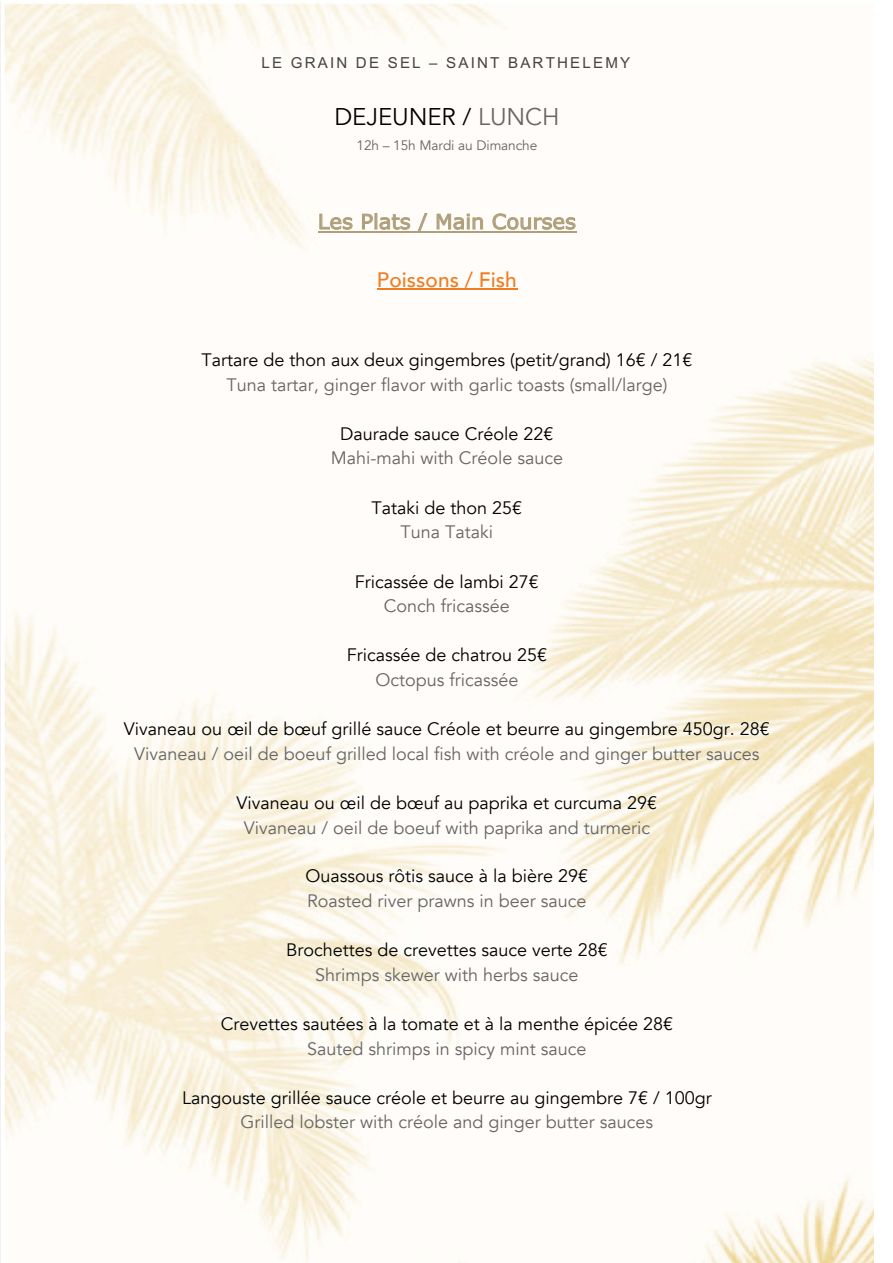
<style>
.page{position:relative;width:893px;height:1263px;background:#fff}
.page>*{position:absolute;margin:0;border:0;box-sizing:border-box;transform-origin:0 0}
.t1{font:24.15px "Avenir";letter-spacing:-.005em;color:#000}
.t2{font:500 20.85px "Avenir";letter-spacing:.005em;color:#ef7d22}
.t3{font:20.4px "MS Reference Sans Serif";letter-spacing:.005em;color:#afa07c}
.t4{font:18px "Avenir";color:#000}
.t5{font:18px "Avenir";color:#666}
.t6{font:15.15px "Arial";letter-spacing:.145em;color:#444}
.t7{font:13.65px "Avenir";letter-spacing:-.005em;color:#666}
.s1{color:#666}
</style>
<div class="page">
<img style="left:0;top:2px;width:873px;height:1261px">
<svg style="left:319px;top:214px;width:34px;height:16px"></svg>
<svg style="left:362px;top:213px;width:48px;height:17px"></svg>
<svg style="left:417px;top:213px;width:11px;height:20px"></svg>
<svg style="left:436px;top:214px;width:47px;height:16px"></svg>
<svg style="left:492px;top:213px;width:84px;height:17px"></svg>
<hr style="left:318px;top:231px;width:258px;height:1px;background:#afa07c">
<hr style="left:377px;top:289px;width:140px;height:1px;background:#ef7d22">
<p class="t6" style="left:262px;top:54px;width:370px">LE GRAIN DE SEL – SAINT BARTHELEMY</p>
<h1 class="t1" style="left:334px;top:101px;width:226px">DEJEUNER / <span class="s1">LUNCH</span></h1>
<p class="t7" style="left:356px;top:136px;width:182px">12h – 15h Mardi au Dimanche</p>
<p class="t3" style="left:318px;top:209px;width:260px">Les Plats / Main Courses</p>
<p class="t2" style="left:377px;top:266px;width:141px">Poissons / Fish</p>
<p class="t4" style="left:201px;top:348px;width:493px">Tartare de thon aux deux gingembres (petit/grand) 16€ / 21€</p>
<p class="t5" style="left:226px;top:373px;width:442px">Tuna tartar, ginger flavor with garlic toasts (small/large)</p>
<p class="t4" style="left:340px;top:422px;width:215px">Daurade sauce Créole 22€</p>
<p class="t5" style="left:331px;top:446px;width:234px">Mahi-mahi with Créole sauce</p>
<p class="t4" style="left:372px;top:496px;width:152px">Tataki de thon 25€</p>
<p class="t5" style="left:401px;top:520px;width:94px">Tuna Tataki</p>
<p class="t4" style="left:355px;top:570px;width:186px">Fricassée de lambi 27€</p>
<p class="t5" style="left:384px;top:594px;width:128px">Conch fricassée</p>
<p class="t4" style="left:347px;top:643px;width:202px">Fricassée de chatrou 25€</p>
<p class="t5" style="left:375px;top:668px;width:145px">Octopus fricassée</p>
<p class="t4" style="left:124px;top:717px;width:647px">Vivaneau ou œil de bœuf grillé sauce Créole et beurre au gingembre 450gr. 28€</p>
<p class="t5" style="left:134px;top:742px;width:627px">Vivaneau / oeil de boeuf grilled local fish with créole and ginger butter sauces</p>
<p class="t4" style="left:237px;top:791px;width:422px">Vivaneau ou œil de bœuf au paprika et curcuma 29€</p>
<p class="t5" style="left:244px;top:815px;width:408px">Vivaneau / oeil de boeuf with paprika and turmeric</p>
<p class="t4" style="left:306px;top:864px;width:284px">Ouassous rôtis sauce à la bière 29€</p>
<p class="t5" style="left:307px;top:889px;width:281px">Roasted river prawns in beer sauce</p>
<p class="t4" style="left:286px;top:938px;width:323px">Brochettes de crevettes sauce verte 28€</p>
<p class="t5" style="left:315px;top:963px;width:265px">Shrimps skewer with herbs sauce</p>
<p class="t4" style="left:221px;top:1012px;width:454px">Crevettes sautées à la tomate et à la menthe épicée 28€</p>
<p class="t5" style="left:307px;top:1036px;width:281px">Sauted shrimps in spicy mint sauce</p>
<p class="t4" style="left:182px;top:1086px;width:531px">Langouste grillée sauce créole et beurre au gingembre 7€ / 100gr</p>
<p class="t5" style="left:241px;top:1110px;width:414px">Grilled lobster with créole and ginger butter sauces</p>
</div>
